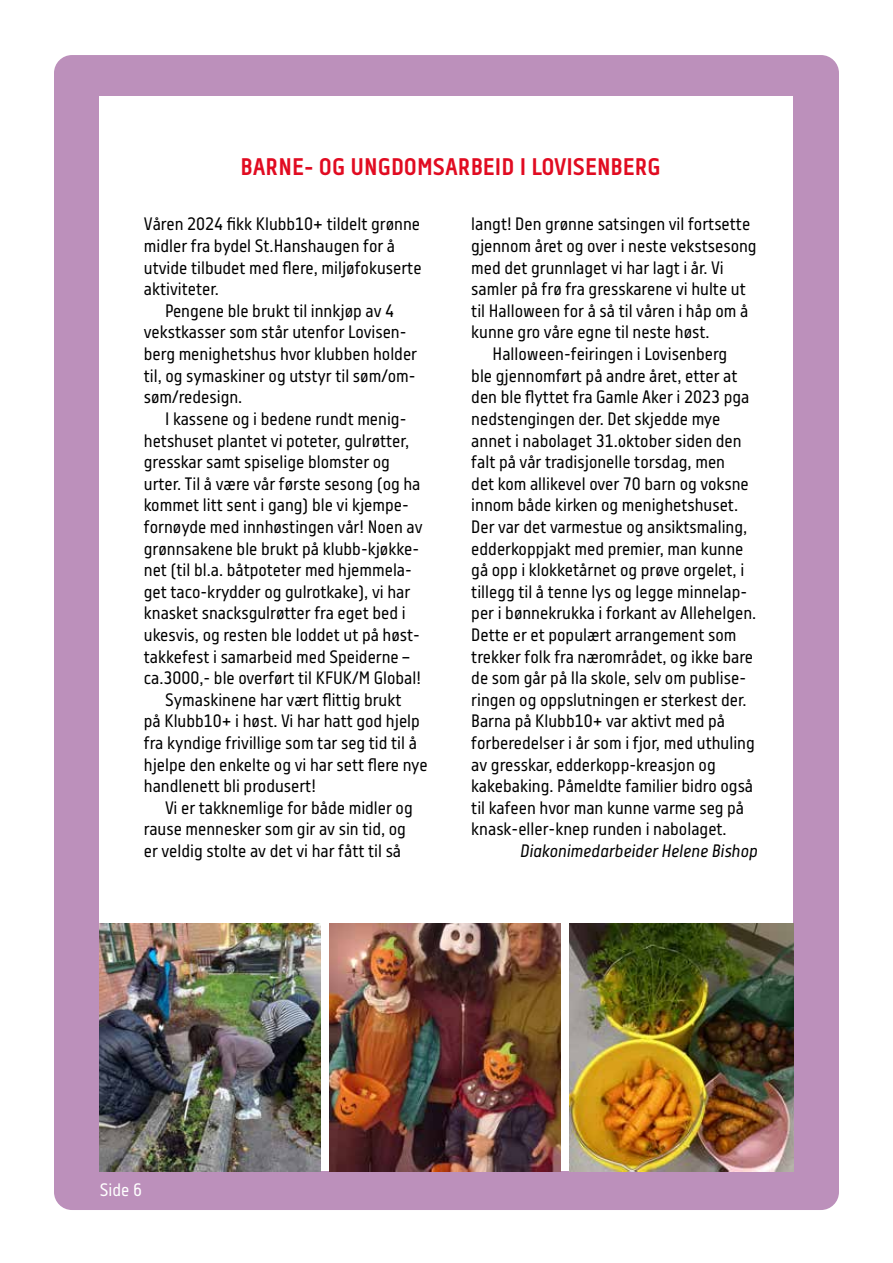
<style>
.page{position:relative;width:893px;height:1263px;background:#fff}
.page>*{position:absolute;margin:0;border:0;box-sizing:border-box;transform-origin:0 0}
.t1{font:700 24px "Centima";color:#e10b21}
.t2{font:18px "Centima";color:#000}
.t3{font:italic 18px "Centima";color:#000}
.t4{font:18px "Centima";color:#fff}
</style>
<div class="page">
<div style="left:54px;top:55px;width:785px;height:1155px;background:#bc90bb;border-radius:18px"></div>
<div style="left:100px;top:97px;width:693px;height:1074px;background:#fff"></div>
<img style="left:99px;top:924px;width:222px;height:247px">
<img style="left:330px;top:924px;width:230px;height:247px">
<img style="left:569px;top:924px;width:224px;height:247px">
<h1 class="t1" style="left:241px;top:153px;width:422px">BARNE- OG UNGDOMSARBEID I LOVISENBERG</h1>
<p class="t2" style="left:144px;top:214px;width:278px">Våren 2024 fikk Klubb10+ tildelt grønne</p>
<p class="t2" style="left:144px;top:236px;width:253px">midler fra bydel St.Hanshaugen for å</p>
<p class="t2" style="left:144px;top:257px;width:279px">utvide tilbudet med flere, miljøfokuserte</p>
<p class="t2" style="left:144px;top:279px;width:77px">aktiviteter.</p>
<p class="t2" style="left:165px;top:300px;width:230px">Pengene ble brukt til innkjøp av 4</p>
<p class="t2" style="left:144px;top:322px;width:264px">vekstkasser som står utenfor Lovisen-</p>
<p class="t2" style="left:144px;top:344px;width:275px">berg menighetshus hvor klubben holder</p>
<p class="t2" style="left:144px;top:365px;width:273px">til, og symaskiner og utstyr til søm/om-</p>
<p class="t2" style="left:144px;top:387px;width:100px">søm/redesign.</p>
<p class="t2" style="left:165px;top:408px;width:243px">I kassene og i bedene rundt menig-</p>
<p class="t2" style="left:144px;top:430px;width:267px">hetshuset plantet vi poteter, gulrøtter,</p>
<p class="t2" style="left:144px;top:452px;width:248px">gresskar samt spiselige blomster og</p>
<p class="t2" style="left:144px;top:473px;width:278px">urter. Til å være vår første sesong (og ha</p>
<p class="t2" style="left:144px;top:495px;width:266px">kommet litt sent i gang) ble vi kjempe-</p>
<p class="t2" style="left:144px;top:516px;width:280px">fornøyde med innhøstingen vår! Noen av</p>
<p class="t2" style="left:144px;top:538px;width:277px">grønnsakene ble brukt på klubb-kjøkke-</p>
<p class="t2" style="left:144px;top:560px;width:270px">net (til bl.a. båtpoteter med hjemmela-</p>
<p class="t2" style="left:144px;top:581px;width:268px">get taco-krydder og gulrotkake), vi har</p>
<p class="t2" style="left:144px;top:603px;width:263px">knasket snacksgulrøtter fra eget bed i</p>
<p class="t2" style="left:144px;top:624px;width:278px">ukesvis, og resten ble loddet ut på høst-</p>
<p class="t2" style="left:144px;top:646px;width:267px">takkefest i samarbeid med Speiderne –</p>
<p class="t2" style="left:144px;top:668px;width:279px">ca.3000,- ble overført til KFUK/M Global!</p>
<p class="t2" style="left:165px;top:689px;width:238px">Symaskinene har vært flittig brukt</p>
<p class="t2" style="left:144px;top:711px;width:278px">på Klubb10+ i høst. Vi har hatt god hjelp</p>
<p class="t2" style="left:144px;top:732px;width:275px">fra kyndige frivillige som tar seg tid til å</p>
<p class="t2" style="left:144px;top:754px;width:285px">hjelpe den enkelte og vi har sett flere nye</p>
<p class="t2" style="left:144px;top:776px;width:174px">handlenett bli produsert!</p>
<p class="t2" style="left:165px;top:797px;width:249px">Vi er takknemlige for både midler og</p>
<p class="t2" style="left:144px;top:819px;width:264px">rause mennesker som gir av sin tid, og</p>
<p class="t2" style="left:144px;top:840px;width:259px">er veldig stolte av det vi har fått til så</p>
<p class="t2" style="left:471px;top:214px;width:280px">langt! Den grønne satsingen vil fortsette</p>
<p class="t2" style="left:471px;top:236px;width:287px">gjennom året og over i neste vekstsesong</p>
<p class="t2" style="left:471px;top:257px;width:254px">med det grunnlaget vi har lagt i år. Vi</p>
<p class="t2" style="left:471px;top:279px;width:276px">samler på frø fra gresskarene vi hulte ut</p>
<p class="t2" style="left:471px;top:300px;width:278px">til Halloween for å så til våren i håp om å</p>
<p class="t2" style="left:471px;top:322px;width:240px">kunne gro våre egne til neste høst.</p>
<p class="t2" style="left:493px;top:344px;width:236px">Halloween-feiringen i Lovisenberg</p>
<p class="t2" style="left:471px;top:365px;width:268px">ble gjennomført på andre året, etter at</p>
<p class="t2" style="left:471px;top:387px;width:280px">den ble flyttet fra Gamle Aker i 2023 pga</p>
<p class="t2" style="left:471px;top:408px;width:251px">nedstengingen der. Det skjedde mye</p>
<p class="t2" style="left:471px;top:430px;width:272px">annet i nabolaget 31.oktober siden den</p>
<p class="t2" style="left:471px;top:452px;width:255px">falt på vår tradisjonelle torsdag, men</p>
<p class="t2" style="left:471px;top:473px;width:279px">det kom allikevel over 70 barn og voksne</p>
<p class="t2" style="left:471px;top:495px;width:268px">innom både kirken og menighetshuset.</p>
<p class="t2" style="left:471px;top:516px;width:277px">Der var det varmestue og ansiktsmaling,</p>
<p class="t2" style="left:471px;top:538px;width:274px">edderkoppjakt med premier, man kunne</p>
<p class="t2" style="left:471px;top:560px;width:274px">gå opp i klokketårnet og prøve orgelet, i</p>
<p class="t2" style="left:471px;top:581px;width:277px">tillegg til å tenne lys og legge minnelap-</p>
<p class="t2" style="left:471px;top:603px;width:287px">per i bønnekrukka i forkant av Allehelgen.</p>
<p class="t2" style="left:471px;top:624px;width:267px">Dette er et populært arrangement som</p>
<p class="t2" style="left:471px;top:646px;width:283px">trekker folk fra nærområdet, og ikke bare</p>
<p class="t2" style="left:471px;top:668px;width:276px">de som går på Ila skole, selv om publise-</p>
<p class="t2" style="left:471px;top:689px;width:277px">ringen og oppslutningen er sterkest der.</p>
<p class="t2" style="left:471px;top:711px;width:255px">Barna på Klubb10+ var aktivt med på</p>
<p class="t2" style="left:471px;top:732px;width:285px">forberedelser i år som i fjor, med uthuling</p>
<p class="t2" style="left:471px;top:754px;width:246px">av gresskar, edderkopp-kreasjon og</p>
<p class="t2" style="left:471px;top:776px;width:283px">kakebaking. Påmeldte familier bidro også</p>
<p class="t2" style="left:471px;top:797px;width:274px">til kafeen hvor man kunne varme seg på</p>
<p class="t2" style="left:471px;top:819px;width:257px">knask-eller-knep runden i nabolaget.</p>
<p class="t3" style="left:520px;top:840px;width:239px">Diakonimedarbeider Helene Bishop</p>
<p class="t4" style="left:100px;top:1179px;width:44px">Side 6</p>
</div>
